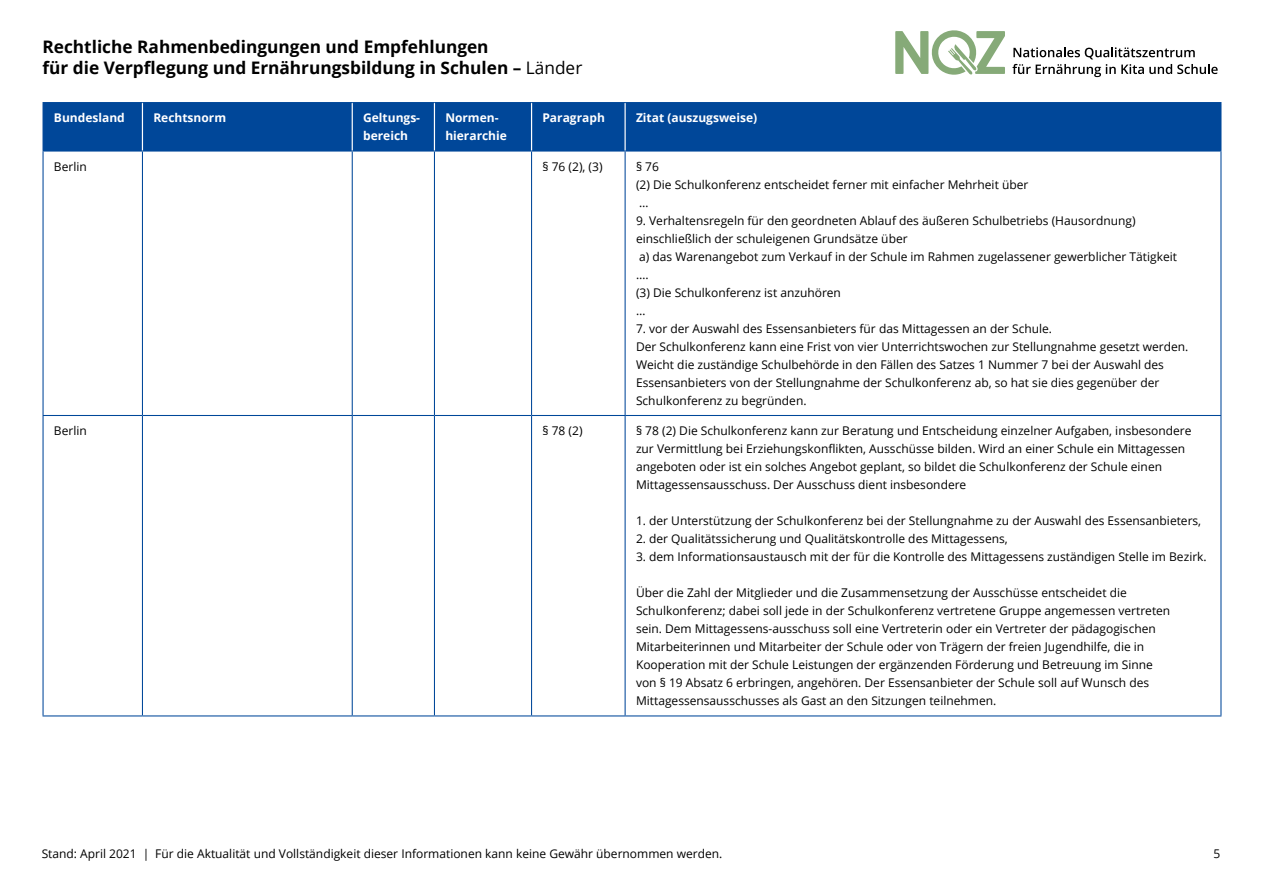
<style>
.page{position:relative;width:1263px;height:893px;background:#fff}
.page>*{position:absolute;margin:0;border:0;box-sizing:border-box;transform-origin:0 0}
.t1{font:700 17.25px/20.7px "Open Sans";color:#000}
.p_TD_keine_Silbentre{font:12px/18px "Open Sans";color:#000}
.p_TH{font:700 12px/18px "Open Sans";color:#fff}
.p_TD_Silbentrennung{font:12px "Open Sans";color:#000}
.s1{font-weight:400}
</style>
<div class="page">
<svg style="left:895px;top:30px;width:110px;height:45px"></svg>
<svg style="left:1012px;top:47px;width:205px;height:30px"></svg>
<div style="left:44px;top:103px;width:1176px;height:47px;background:#004799"></div>
<hr style="left:43px;top:152px;width:1px;height:263px;background:#004799">
<hr style="left:142px;top:152px;width:1px;height:263px;background:#004799">
<hr style="left:352px;top:152px;width:1px;height:263px;background:#004799">
<hr style="left:434px;top:152px;width:1px;height:263px;background:#004799">
<hr style="left:531px;top:152px;width:1px;height:263px;background:#004799">
<hr style="left:625px;top:152px;width:1px;height:263px;background:#004799">
<hr style="left:1220px;top:152px;width:1px;height:263px;background:#004799">
<hr style="left:43px;top:415px;width:99px;height:1px;background:#004799">
<hr style="left:43px;top:416px;width:1px;height:299px;background:#004799">
<hr style="left:142px;top:415px;width:210px;height:1px;background:#004799">
<hr style="left:142px;top:416px;width:1px;height:299px;background:#004799">
<hr style="left:352px;top:415px;width:82px;height:1px;background:#004799">
<hr style="left:352px;top:416px;width:1px;height:299px;background:#004799">
<hr style="left:434px;top:415px;width:97px;height:1px;background:#004799">
<hr style="left:434px;top:416px;width:1px;height:299px;background:#004799">
<hr style="left:531px;top:415px;width:94px;height:1px;background:#004799">
<hr style="left:531px;top:416px;width:1px;height:299px;background:#004799">
<hr style="left:625px;top:415px;width:596px;height:1px;background:#004799">
<hr style="left:625px;top:416px;width:1px;height:299px;background:#004799">
<hr style="left:1220px;top:416px;width:1px;height:299px;background:#004799">
<hr style="left:43px;top:715px;width:99px;height:1px;background:#004799">
<hr style="left:142px;top:715px;width:210px;height:1px;background:#004799">
<hr style="left:352px;top:715px;width:82px;height:1px;background:#004799">
<hr style="left:434px;top:715px;width:97px;height:1px;background:#004799">
<hr style="left:531px;top:715px;width:94px;height:1px;background:#004799">
<hr style="left:625px;top:715px;width:596px;height:1px;background:#004799">
<hr style="left:43px;top:102px;width:99px;height:1px;background:#004799">
<hr style="left:43px;top:103px;width:1px;height:47px;background:#004799">
<hr style="left:142px;top:102px;width:210px;height:1px;background:#004799">
<hr style="left:352px;top:102px;width:82px;height:1px;background:#004799">
<hr style="left:434px;top:102px;width:97px;height:1px;background:#004799">
<hr style="left:531px;top:102px;width:94px;height:1px;background:#004799">
<hr style="left:625px;top:102px;width:596px;height:1px;background:#004799">
<hr style="left:1220px;top:103px;width:1px;height:47px;background:#004799">
<hr style="left:43px;top:150px;width:99px;height:2px;background:#004799">
<hr style="left:142px;top:150px;width:210px;height:2px;background:#004799">
<hr style="left:352px;top:150px;width:82px;height:2px;background:#004799">
<hr style="left:434px;top:150px;width:97px;height:2px;background:#004799">
<hr style="left:531px;top:150px;width:94px;height:2px;background:#004799">
<hr style="left:625px;top:150px;width:596px;height:2px;background:#004799">
<hr style="left:142px;top:103px;width:1px;height:47px;background:#fff">
<hr style="left:352px;top:103px;width:1px;height:47px;background:#fff">
<hr style="left:434px;top:103px;width:1px;height:47px;background:#fff">
<hr style="left:531px;top:103px;width:1px;height:47px;background:#fff">
<hr style="left:624px;top:103px;width:2px;height:47px;background:#fff">
<h1 class="t1" style="left:43px;top:36px;width:541px">Rechtliche Rahmenbedingungen und Empfehlungen<br>für die Verpflegung und Ernährungsbildung in Schulen – <span class="s1">Länder</span></h1>
<p class="p_TH" style="left:54px;top:109px;width:72px">Bundesland</p>
<p class="p_TH" style="left:153px;top:109px;width:74px">Rechtsnorm</p>
<p class="p_TH" style="left:363px;top:109px;width:59px">Geltungs&shy;bereich</p>
<p class="p_TH" style="left:445px;top:109px;width:63px">Normen&shy;hierarchie</p>
<p class="p_TH" style="left:542px;top:109px;width:64px">Paragraph</p>
<p class="p_TH" style="left:636px;top:109px;width:123px">Zitat (auszugsweise)</p>
<p class="p_TD_Silbentrennung" style="left:54px;top:158px;width:34px">Berlin</p>
<p class="p_TD_keine_Silbentre" style="left:542px;top:157px;width:62px">§ 76 (2), (3)</p>
<p class="p_TD_keine_Silbentre" style="left:636px;top:157px;width:394px">§ 76<br>(2) Die Schulkonferenz entscheidet ferner mit einfacher Mehrheit über …</p>
<p class="p_TD_keine_Silbentre" style="left:636px;top:211px;width:542px">9. Verhaltensregeln für den geordneten Ablauf des äußeren Schulbetriebs (Hausordnung) einschließlich der schuleigenen Grundsätze über<br>a) das Warenangebot zum Verkauf in der Schule im Rahmen zugelassener gewerblicher Tätigkeit ….<br>(3) Die Schulkonferenz ist anzuhören<br>…</p>
<p class="p_TD_keine_Silbentre" style="left:636px;top:319px;width:554px">7. vor der Auswahl des Essensanbieters für das Mittagessen an der Schule.<br>Der Schulkonferenz kann eine Frist von vier Unterrichtswochen zur Stellungnahme gesetzt werden.<br>Weicht die zuständige Schulbehörde in den Fällen des Satzes 1 Nummer 7 bei der Auswahl des Essensanbieters von der Stellungnahme der Schulkonferenz ab, so hat sie dies gegenüber der Schulkonferenz zu begründen.</p>
<p class="p_TD_Silbentrennung" style="left:54px;top:423px;width:34px">Berlin</p>
<p class="p_TD_keine_Silbentre" style="left:542px;top:422px;width:42px">§ 78 (2)</p>
<p class="p_TD_keine_Silbentre" style="left:636px;top:422px;width:557px">§ 78 (2) Die Schulkonferenz kann zur Beratung und Entscheidung einzelner Aufgaben, insbesondere zur Vermittlung bei Erziehungskonflikten, Ausschüsse bilden. Wird an einer Schule ein Mittagessen angeboten oder ist ein solches Angebot geplant, so bildet die Schulkonferenz der Schule einen Mittagessensausschuss. Der Ausschuss dient insbesondere</p>
<p class="p_TD_keine_Silbentre" style="left:636px;top:512px;width:567px">1. der Unterstützung der Schulkonferenz bei der Stellungnahme zu der Auswahl des Essensanbieters,</p>
<p class="p_TD_keine_Silbentre" style="left:636px;top:530px;width:373px">2. der Qualitätssicherung und Qualitätskontrolle des Mittagessens,</p>
<p class="p_TD_keine_Silbentre" style="left:636px;top:548px;width:572px">3. dem Informationsaustausch mit der für die Kontrolle des Mittagessens zuständigen Stelle im Bezirk.</p>
<p class="p_TD_keine_Silbentre" style="left:636px;top:584px;width:536px">Über die Zahl der Mitglieder und die Zusammensetzung der Ausschüsse entscheidet die Schulkonferenz; dabei soll jede in der Schulkonferenz vertretene Gruppe angemessen vertreten sein. Dem Mittagessens-ausschuss soll eine Vertreterin oder ein Vertreter der pädagogischen Mitarbeiterinnen und Mitarbeiter der Schule oder von Trägern der freien Jugendhilfe, die in Kooperation mit der Schule Leistungen der ergänzenden Förderung und Betreuung im Sinne von § 19 Absatz 6 erbringen, angehören. Der Essensanbieter der Schule soll auf Wunsch des Mittagessensausschusses als Gast an den Sitzungen teilnehmen.</p>
<p class="p_TD_keine_Silbentre" style="left:42px;top:844px;width:682px">Stand: April 2021 | Für die Aktualität und Vollständigkeit dieser Informationen kann keine Gewähr übernommen werden.</p>
<p class="p_TD_keine_Silbentre" style="left:1213px;top:844px;width:8px">5</p>
</div>
